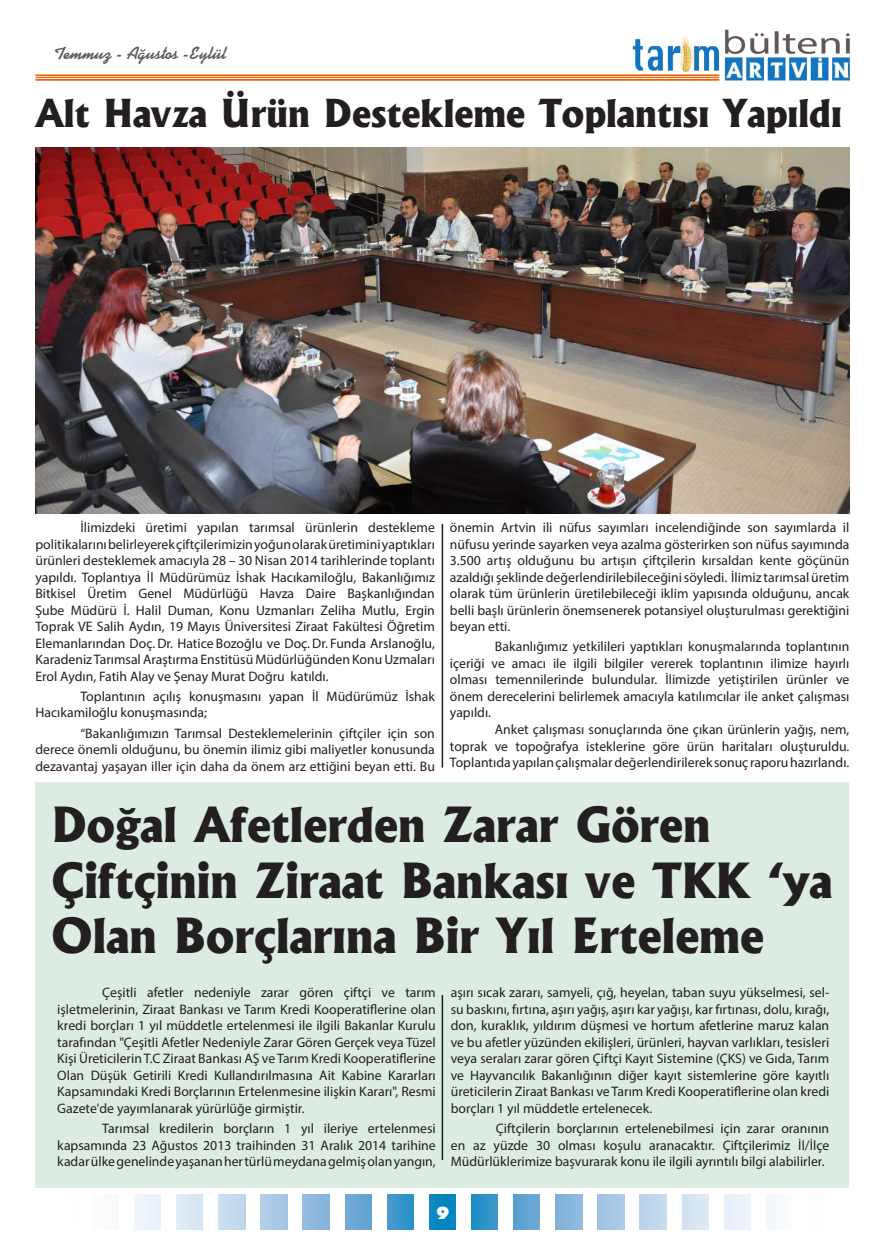
<style>
.page{position:relative;width:886px;height:1241px;background:#fff}
.page>*{position:absolute;margin:0;border:0;box-sizing:border-box;transform-origin:0 0}
.t1{font:800 46.25px/55.5px "Albertus";color:#231f20}
.t2{font:800 36.88px "Albertus";color:#231f20}
.t3{font:700 17.5px "Kaufmann BT";color:#5a5a5d}
.t4{font:800 16.25px "Futura";color:#fff}
.t5{font:13.75px/16.5px "Myriad Pro";color:#231f20;text-align:justify}
</style>
<div class="page">
<hr style="left:35px;top:74px;width:684px;height:2px;background:#f66201">
<hr style="left:35px;top:77px;width:684px;height:1px;background:#f66201">
<hr style="left:35px;top:79px;width:684px;height:2px;background:#f66201">
<img style="left:631px;top:29px;width:219px;height:52px">
<svg style="left:429px;top:1194px;width:27px;height:34px"></svg>
<svg style="left:471px;top:1194px;width:27px;height:34px"></svg>
<div style="left:387px;top:1194px;width:26px;height:34px;background:linear-gradient(to right,#4e9acd,#2691c7)"></div>
<div style="left:513px;top:1194px;width:27px;height:34px;background:#63a4d2"></div>
<div style="left:345px;top:1194px;width:26px;height:34px;background:#69a6d3"></div>
<div style="left:640px;top:1194px;width:26px;height:34px;background:#c1d7ed"></div>
<div style="left:682px;top:1194px;width:26px;height:34px;background:#d8e6f3"></div>
<div style="left:598px;top:1194px;width:26px;height:34px;background:#a6c7e4"></div>
<div style="left:724px;top:1194px;width:27px;height:34px;background:#ebf2f9"></div>
<div style="left:556px;top:1194px;width:26px;height:34px;background:#88b5dc"></div>
<div style="left:219px;top:1194px;width:26px;height:34px;background:#c5daed"></div>
<div style="left:261px;top:1194px;width:26px;height:34px;background:#abc9e5"></div>
<div style="left:176px;top:1194px;width:27px;height:34px;background:#dbe8f4"></div>
<div style="left:303px;top:1194px;width:26px;height:34px;background:#8db8dd"></div>
<div style="left:134px;top:1194px;width:27px;height:34px;background:#edf4fa"></div>
<div style="left:92px;top:1194px;width:27px;height:34px;background:#fafbfd"></div>
<div style="left:766px;top:1194px;width:27px;height:34px;background:#f7f9fc"></div>
<img style="left:35px;top:147px;width:814px;height:366px">
<div style="left:35px;top:781px;width:814px;height:406px;background:#dcece3"></div>
<svg style="left:441px;top:523px;width:2px;height:244px"></svg>
<svg style="left:441px;top:995px;width:2px;height:164px"></svg>
<p class="t3" style="left:54px;top:43px;width:174px">Temmuz - Ağustos -Eylül</p>
<h2 class="t2" style="left:35px;top:90px;width:808px">Alt Havza Ürün Destekleme Toplantısı Yapıldı</h2>
<p class="t5" style="left:35px;top:519px;width:401px;text-indent:45px">İlimizdeki üretimi yapılan tarımsal ürünlerin destekleme politikalarını belirleyerek çiftçilerimizin yoğun olarak üretimini yaptıkları ürünleri desteklemek amacıyla 28 – 30 Nisan 2014 tarihlerinde toplantı yapıldı. Toplantıya İl Müdürümüz İshak Hacıkamiloğlu, Bakanlığımız Bitkisel Üretim Genel Müdürlüğü Havza Daire Başkanlığından Şube Müdürü İ. Halil Duman, Konu Uzmanları Zeliha Mutlu, Ergin Toprak VE Salih Aydın, 19 Mayıs Üniversitesi Ziraat Fakültesi Öğretim Elemanlarından Doç. Dr. Hatice Bozoğlu ve Doç. Dr. Funda Arslanoğlu, Karadeniz Tarımsal Araştırma Enstitüsü Müdürlüğünden Konu Uzmaları Erol Aydın, Fatih Alay ve Şenay Murat Doğru katıldı.</p>
<p class="t5" style="left:35px;top:687px;width:401px;text-indent:45px">Toplantının açılış konuşmasını yapan İl Müdürümüz İshak<br>Hacıkamiloğlu konuşmasında;</p>
<p class="t5" style="left:35px;top:724px;width:401px;text-indent:45px">“Bakanlığımızın Tarımsal Desteklemelerinin çiftçiler için son derece önemli olduğunu, bu önemin ilimiz gibi maliyetler konusunda dezavantaj yaşayan iller için daha da önem arz ettiğini beyan etti. Bu</p>
<p class="t5" style="left:450px;top:519px;width:401px">önemin Artvin ili nüfus sayımları incelendiğinde son sayımlarda il nüfusu yerinde sayarken veya azalma gösterirken son nüfus sayımında 3.500 artış olduğunu bu artışın çiftçilerin kırsaldan kente göçünün azaldığı şeklinde değerlendirilebileceğini söyledi. İlimiz tarımsal üretim olarak tüm ürünlerin üretilebileceği iklim yapısında olduğunu, ancak belli başlı ürünlerin önemsenerek potansiyel oluşturulması gerektiğini beyan etti.</p>
<p class="t5" style="left:450px;top:638px;width:401px;text-indent:45px">Bakanlığımız yetkilileri yaptıkları konuşmalarında toplantının içeriği ve amacı ile ilgili bilgiler vererek toplantının ilimize hayırlı olması temennilerinde bulundular. İlimizde yetiştirilen ürünler ve önem derecelerini belirlemek amacıyla katılımcılar ile anket çalışması yapıldı.</p>
<p class="t5" style="left:450px;top:720px;width:401px;text-indent:45px">Anket çalışması sonuçlarında öne çıkan ürünlerin yağış, nem, toprak ve topoğrafya isteklerine göre ürün haritaları oluşturuldu.<br>Toplantıda yapılan çalışmalar değerlendirilerek sonuç raporu hazırlandı.</p>
<h1 class="t1" style="left:51px;top:797px;width:783px">Doğal Afetlerden Zarar Gören<br>Çiftçinin Ziraat Bankası ve TKK ‘ya<br>Olan Borçlarına Bir Yıl Erteleme</h1>
<p class="t5" style="left:57px;top:984px;width:380px;text-indent:45px">Çeşitli afetler nedeniyle zarar gören çiftçi ve tarım işletmelerinin, Ziraat Bankası ve Tarım Kredi Kooperatiflerine olan kredi borçları 1 yıl müddetle ertelenmesi ile ilgili Bakanlar Kurulu tarafından "Çeşitli Afetler Nedeniyle Zarar Gören Gerçek veya Tüzel Kişi Üreticilerin T.C Ziraat Bankası AŞ ve Tarım Kredi Kooperatiflerine Olan Düşük Getirili Kredi Kullandırılmasına Ait Kabine Kararları Kapsamındaki Kredi Borçlarının Ertelenmesine ilişkin Kararı", Resmi Gazete'de yayımlanarak yürürlüğe girmiştir.</p>
<p class="t5" style="left:57px;top:1119px;width:380px;text-indent:45px">Tarımsal kredilerin borçların 1 yıl ileriye ertelenmesi kapsamında 23 Ağustos 2013 traihinden 31 Aralık 2014 tarihine kadar ülke genelinde yaşanan her türlü meydana gelmiş olan yangın,</p>
<p class="t5" style="left:451px;top:984px;width:380px">aşırı sıcak zararı, samyeli, çığ, heyelan, taban suyu yükselmesi, sel&shy;su baskını, fırtına, aşırı yağış, aşırı kar yağışı, kar fırtınası, dolu, kırağı, don, kuraklık, yıldırım düşmesi ve hortum afetlerine maruz kalan ve bu afetler yüzünden ekilişleri, ürünleri, hayvan varlıkları, tesisleri veya seraları zarar gören Çiftçi Kayıt Sistemine (ÇKS) ve Gıda, Tarım ve Hayvancılık Bakanlığının diğer kayıt sistemlerine göre kayıtlı üreticilerin Ziraat Bankası ve Tarım Kredi Kooperatiflerine olan kredi borçları 1 yıl müddetle ertelenecek.</p>
<p class="t5" style="left:451px;top:1119px;width:380px;text-indent:45px">Çiftçilerin borçlarının ertelenebilmesi için zarar oranının en az yüzde 30 olması koşulu aranacaktır. Çiftçilerimiz İl/İlçe Müdürlüklerimize başvurarak konu ile ilgili ayrıntılı bilgi alabilirler.</p>
<p class="t4" style="left:436px;top:1201px;width:15px">9</p>
</div>
